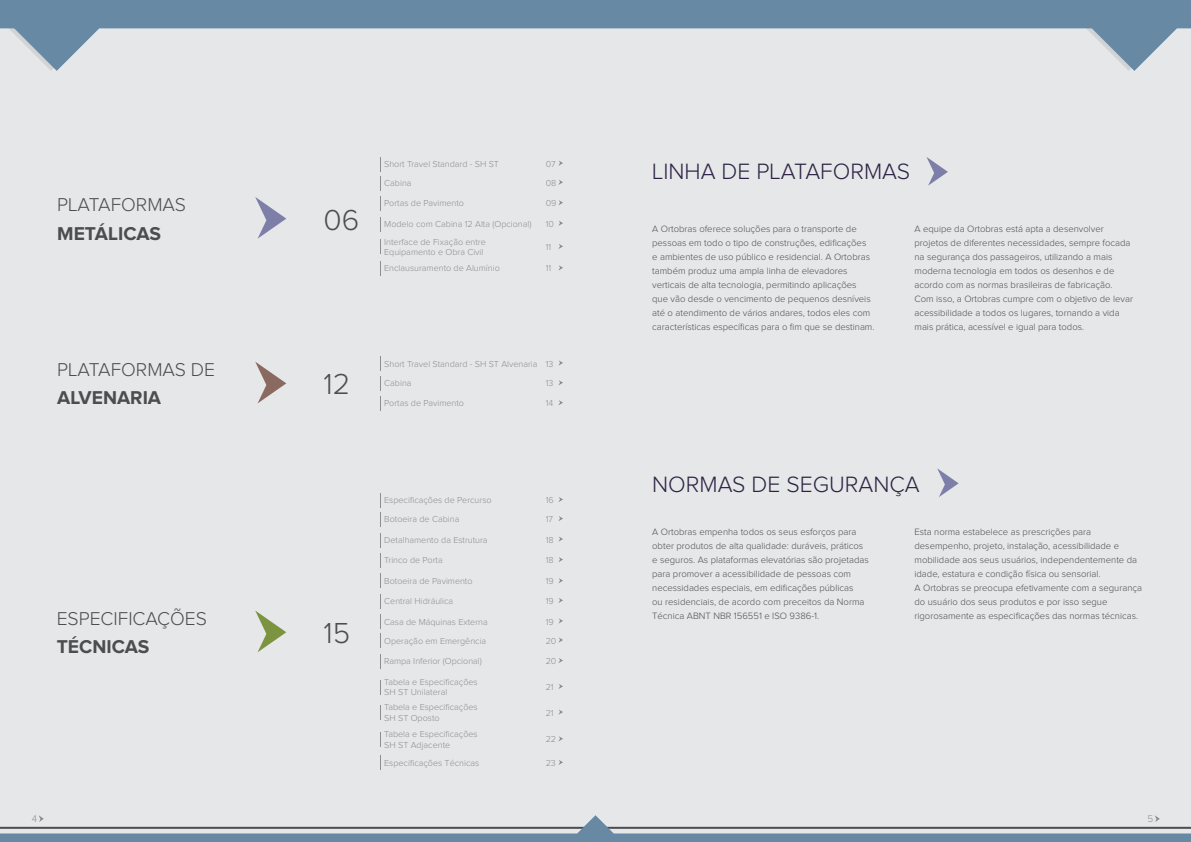
<style>
.page{position:relative;width:1191px;height:842px;background:#e6e7e8}
.page>*{position:absolute;margin:0;border:0;box-sizing:border-box;transform-origin:0 0}
.t1{font:300 30px "Proxima Nova";color:#4d4d4f}
.t2{font:300 23px "Proxima Nova";color:#2d2244}
.t3{font:300 19.3px "Proxima Nova";color:#4d4d4f}
.t4{font:700 19.3px "Proxima Nova";color:#4d4d4f}
.t5{font:300 10px "Proxima Nova";color:#8e8d8c}
.t6{font:300 9.5px/14px "Proxima Nova";color:#4d4d4f}
.t7{font:300 9px/10.8px "Proxima Nova";color:#8e8d8c}
</style>
<div class="page">
<svg style="left:0;top:815px;width:1191px;height:27px"></svg>
<svg style="left:0;top:0;width:1191px;height:71px"></svg>
<svg style="left:926px;top:157px;width:22px;height:29px"></svg>
<svg style="left:937px;top:468px;width:21px;height:29px"></svg>
<svg style="left:558px;top:161px;width:5px;height:5px"></svg>
<svg style="left:558px;top:200px;width:5px;height:5px"></svg>
<svg style="left:380px;top:196px;width:1px;height:15px"></svg>
<svg style="left:380px;top:239px;width:1px;height:15px"></svg>
<svg style="left:558px;top:244px;width:5px;height:5px"></svg>
<svg style="left:558px;top:221px;width:5px;height:5px"></svg>
<svg style="left:558px;top:265px;width:5px;height:6px"></svg>
<svg style="left:380px;top:262px;width:1px;height:14px"></svg>
<svg style="left:558px;top:180px;width:5px;height:5px"></svg>
<svg style="left:380px;top:157px;width:1px;height:33px"></svg>
<svg style="left:380px;top:217px;width:1px;height:14px"></svg>
<svg style="left:558px;top:497px;width:5px;height:5px"></svg>
<svg style="left:558px;top:618px;width:5px;height:6px"></svg>
<svg style="left:558px;top:537px;width:5px;height:5px"></svg>
<svg style="left:558px;top:658px;width:5px;height:5px"></svg>
<svg style="left:380px;top:533px;width:1px;height:14px"></svg>
<svg style="left:380px;top:654px;width:1px;height:15px"></svg>
<svg style="left:558px;top:578px;width:5px;height:5px"></svg>
<svg style="left:558px;top:557px;width:5px;height:5px"></svg>
<svg style="left:558px;top:598px;width:5px;height:5px"></svg>
<svg style="left:380px;top:594px;width:1px;height:14px"></svg>
<svg style="left:558px;top:516px;width:5px;height:5px"></svg>
<svg style="left:558px;top:637px;width:5px;height:6px"></svg>
<svg style="left:558px;top:684px;width:5px;height:5px"></svg>
<svg style="left:558px;top:736px;width:5px;height:5px"></svg>
<svg style="left:558px;top:710px;width:5px;height:5px"></svg>
<svg style="left:558px;top:760px;width:5px;height:5px"></svg>
<svg style="left:380px;top:493px;width:1px;height:34px"></svg>
<svg style="left:380px;top:615px;width:1px;height:33px"></svg>
<svg style="left:380px;top:553px;width:1px;height:35px"></svg>
<svg style="left:380px;top:680px;width:1px;height:14px"></svg>
<svg style="left:380px;top:732px;width:1px;height:15px"></svg>
<svg style="left:380px;top:706px;width:1px;height:14px"></svg>
<svg style="left:380px;top:755px;width:1px;height:15px"></svg>
<svg style="left:255px;top:197px;width:31px;height:42px"></svg>
<svg style="left:255px;top:362px;width:31px;height:41px"></svg>
<svg style="left:255px;top:610px;width:31px;height:42px"></svg>
<svg style="left:558px;top:360px;width:5px;height:6px"></svg>
<svg style="left:558px;top:380px;width:5px;height:5px"></svg>
<svg style="left:558px;top:400px;width:5px;height:5px"></svg>
<svg style="left:380px;top:357px;width:1px;height:54px"></svg>
<h3 class="t3" style="left:57px;top:196px;width:130px">PLATAFORMAS</h3>
<h3 class="t4" style="left:57px;top:224px;width:105px">METÁLICAS</h3>
<h3 class="t3" style="left:57px;top:361px;width:159px">PLATAFORMAS DE</h3>
<h3 class="t4" style="left:57px;top:389px;width:105px">ALVENARIA</h3>
<h3 class="t3" style="left:57px;top:610px;width:152px">ESPECIFICAÇÕES</h3>
<h3 class="t4" style="left:57px;top:638px;width:94px">TÉCNICAS</h3>
<h1 class="t1" style="left:323px;top:206px;width:37px">06</h1>
<p class="t7" style="left:384px;top:159px;width:116px">Short Travel Standard - SH ST</p>
<p class="t7" style="left:545px;top:159px;width:11px">07</p>
<p class="t7" style="left:384px;top:198px;width:81px">Portas de Pavimento</p>
<p class="t7" style="left:384px;top:237px;width:103px">Interface de Fixação entre<br>Equipamento e Obra Civil</p>
<p class="t7" style="left:384px;top:178px;width:29px">Cabina</p>
<p class="t7" style="left:545px;top:178px;width:12px">08</p>
<p class="t7" style="left:545px;top:198px;width:12px">09</p>
<p class="t7" style="left:545px;top:242px;width:7px">11</p>
<p class="t7" style="left:384px;top:219px;width:149px">Modelo com Cabina 12 Alta (Opcional)</p>
<p class="t7" style="left:384px;top:263px;width:117px">Enclausuramento de Alumínio</p>
<p class="t7" style="left:545px;top:219px;width:10px">10</p>
<p class="t7" style="left:545px;top:263px;width:7px">11</p>
<h1 class="t1" style="left:323px;top:371px;width:28px">12</h1>
<p class="t7" style="left:384px;top:354px;width:155px;line-height:19.8px">Short Travel Standard - SH ST Alvenaria<br>Cabina</p>
<p class="t7" style="left:384px;top:398px;width:81px">Portas de Pavimento</p>
<p class="t7" style="left:545px;top:354px;width:9px;line-height:19.8px">13<br>13</p>
<p class="t7" style="left:545px;top:398px;width:9px">14</p>
<h1 class="t1" style="left:323px;top:620px;width:28px">15</h1>
<p class="t7" style="left:384px;top:495px;width:109px">Especificações de Percurso</p>
<p class="t7" style="left:384px;top:514px;width:77px">Botoeira de Cabina</p>
<p class="t7" style="left:384px;top:535px;width:105px">Detalhamento da Estrutura</p>
<p class="t7" style="left:384px;top:555px;width:60px">Trinco de Porta</p>
<p class="t7" style="left:384px;top:576px;width:90px">Botoeira de Pavimento</p>
<p class="t7" style="left:384px;top:596px;width:71px">Central Hidráulica</p>
<p class="t7" style="left:384px;top:616px;width:105px">Casa de Máquinas Externa</p>
<p class="t7" style="left:384px;top:636px;width:104px">Operação em Emergência</p>
<p class="t7" style="left:384px;top:656px;width:99px">Rampa Inferior (Opcional)</p>
<p class="t7" style="left:384px;top:677px;width:95px">Tabela e Especificações<br>SH ST Unilateral</p>
<p class="t7" style="left:384px;top:729px;width:95px">Tabela e Especificações<br>SH ST Adjacente</p>
<p class="t7" style="left:384px;top:702px;width:95px">Tabela e Especificações<br>SH ST Oposto</p>
<p class="t7" style="left:384px;top:758px;width:97px">Especificações Técnicas</p>
<p class="t7" style="left:545px;top:495px;width:10px">16</p>
<p class="t7" style="left:545px;top:514px;width:9px">17</p>
<p class="t7" style="left:545px;top:535px;width:9px">18</p>
<p class="t7" style="left:545px;top:555px;width:9px">18</p>
<p class="t7" style="left:545px;top:596px;width:10px">19</p>
<p class="t7" style="left:545px;top:576px;width:10px">19</p>
<p class="t7" style="left:545px;top:616px;width:10px">19</p>
<p class="t7" style="left:545px;top:636px;width:12px">20</p>
<p class="t7" style="left:545px;top:656px;width:12px">20</p>
<p class="t7" style="left:545px;top:682px;width:10px">21</p>
<p class="t7" style="left:545px;top:708px;width:10px">21</p>
<p class="t7" style="left:545px;top:734px;width:12px">22</p>
<p class="t7" style="left:545px;top:758px;width:12px">23</p>
<h2 class="t2" style="left:652px;top:160px;width:259px">LINHA DE PLATAFORMAS</h2>
<p class="t6" style="left:652px;top:222px;width:224px">A Ortobras oferece soluções para o transporte de pessoas em todo o tipo de construções, edificações<br>e ambientes de uso público e residencial. A Ortobras também produz uma ampla linha de elevadores verticais de alta tecnologia, permitindo aplicações que vão desde o vencimento de pequenos desníveis até o atendimento de vários andares, todos eles com características específicas para o fim que se destinam.</p>
<p class="t6" style="left:914px;top:222px;width:220px">A equipe da Ortobras está apta a desenvolver projetos de diferentes necessidades, sempre focada na segurança dos passageiros, utilizando a mais moderna tecnologia em todos os desenhos e de acordo com as normas brasileiras de fabricação.<br>Com isso, a Ortobras cumpre com o objetivo de levar acessibilidade a todos os lugares, tornando a vida mais prática, acessível e igual para todos.</p>
<h2 class="t2" style="left:652px;top:474px;width:269px">NORMAS DE SEGURANÇA</h2>
<p class="t6" style="left:652px;top:525px;width:218px">A Ortobras empenha todos os seus esforços para obter produtos de alta qualidade: duráveis, práticos e seguros. As plataformas elevatórias são projetadas para promover a acessibilidade de pessoas com necessidades especiais, em edificações públicas<br>ou residenciais, de acordo com preceitos da Norma Técnica ABNT NBR 156551 e ISO 9386-1.</p>
<p class="t6" style="left:914px;top:525px;width:229px">Esta norma estabelece as prescrições para desempenho, projeto, instalação, acessibilidade e mobilidade aos seus usuários, independentemente da idade, estatura e condição física ou sensorial.<br>A Ortobras se preocupa efetivamente com a segurança do usuário dos seus produtos e por isso segue rigorosamente as especificações das normas técnicas.</p>
<p class="t5" style="left:32px;top:814px;width:7px">4</p>
<p class="t5" style="left:1147px;top:814px;width:7px">5</p>
</div>
